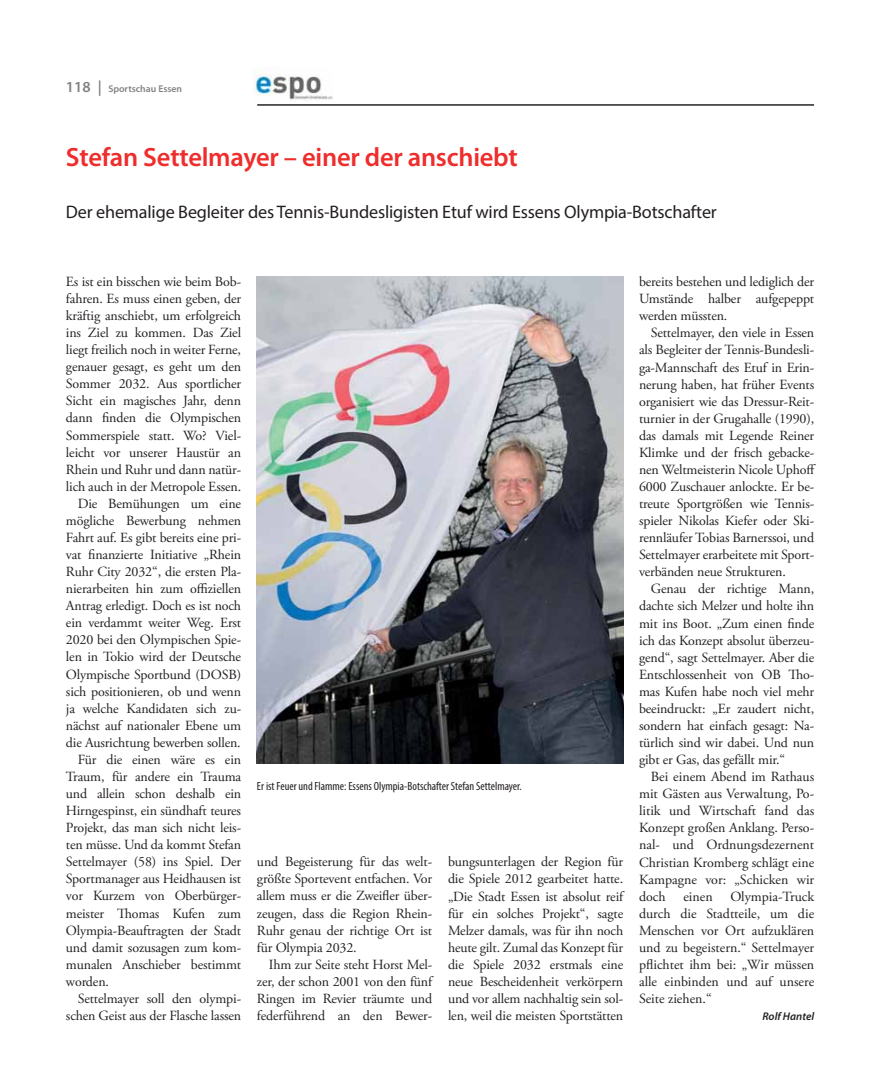
<style>
.page{position:relative;width:893px;height:1092px;background:#fff}
.page>*{position:absolute;margin:0;border:0;box-sizing:border-box;transform-origin:0 0}
.t1{font:600 26.5px "Myriad Pro";letter-spacing:-.01em;color:#ee2d2c}
.t2{font:18.12px "Myriad Pro";letter-spacing:-.01em;color:#231f20}
.t3{font:14px/17px "Adobe Garamond Pro";letter-spacing:-.01em;color:#231f20;text-align:justify}
.t4{font:condensed 11.88px "Myriad Pro";color:#231f20}
.t5{font:italic 600 11.12px "Myriad Pro";color:#231f20}
.t6{font:600 9.75px "Myriad Pro";color:#808285}
.s1{font-size:15.38px}
</style>
<div class="page">
<hr style="left:257px;top:104px;width:557px;height:2px;background:#231f20">
<img style="left:253px;top:67px;width:80px;height:33px">
<img style="left:257px;top:276px;width:366px;height:487px">
<p class="t6" style="left:66px;top:85px;width:118px"><span class="s1">118 |</span> Sportschau Essen</p>
<h1 class="t1" style="left:66px;top:147px;width:453px">Stefan Settelmayer – einer der anschiebt</h1>
<p class="t2" style="left:66px;top:205px;width:652px">Der ehemalige Begleiter des Tennis-Bundesligisten Etuf wird Essens Olympia-Botschafter</p>
<p class="t3" style="left:66px;top:274px;width:177px">Es ist ein bisschen wie beim Bob-</p>
<p class="t3" style="left:66px;top:291px;width:177px">fahren. Es muss einen geben, der</p>
<p class="t3" style="left:66px;top:308px;width:177px">kräftig anschiebt, um erfolgreich</p>
<p class="t3" style="left:66px;top:325px;width:177px">ins Ziel zu kommen. Das Ziel</p>
<p class="t3" style="left:66px;top:342px;width:177px">liegt freilich noch in weiter Ferne,</p>
<p class="t3" style="left:66px;top:359px;width:177px">genauer gesagt, es geht um den</p>
<p class="t3" style="left:66px;top:376px;width:177px">Sommer 2032. Aus sportlicher</p>
<p class="t3" style="left:66px;top:393px;width:177px">Sicht ein magisches Jahr, denn</p>
<p class="t3" style="left:66px;top:410px;width:177px">dann finden die Olympischen</p>
<p class="t3" style="left:66px;top:427px;width:177px">Sommerspiele statt. Wo? Viel-</p>
<p class="t3" style="left:66px;top:445px;width:177px">leicht vor unserer Haustür an</p>
<p class="t3" style="left:66px;top:462px;width:177px">Rhein und Ruhr und dann natür-</p>
<p class="t3" style="left:66px;top:479px;width:177px">lich auch in der Metropole Essen.</p>
<p class="t3" style="left:78px;top:496px;width:165px">Die Bemühungen um eine</p>
<p class="t3" style="left:66px;top:513px;width:177px">mögliche Bewerbung nehmen</p>
<p class="t3" style="left:66px;top:530px;width:177px">Fahrt auf. Es gibt bereits eine pri-</p>
<p class="t3" style="left:66px;top:547px;width:177px">vat finanzierte Initiative „Rhein</p>
<p class="t3" style="left:66px;top:564px;width:177px">Ruhr City 2032“, die ersten Pla-</p>
<p class="t3" style="left:66px;top:581px;width:177px">nierarbeiten hin zum offiziellen</p>
<p class="t3" style="left:66px;top:598px;width:177px">Antrag erledigt. Doch es ist noch</p>
<p class="t3" style="left:66px;top:615px;width:177px">ein verdammt weiter Weg. Erst</p>
<p class="t3" style="left:66px;top:632px;width:177px">2020 bei den Olympischen Spie-</p>
<p class="t3" style="left:66px;top:649px;width:177px">len in Tokio wird der Deutsche</p>
<p class="t3" style="left:66px;top:666px;width:177px">Olympische Sportbund (DOSB)</p>
<p class="t3" style="left:66px;top:683px;width:177px">sich positionieren, ob und wenn</p>
<p class="t3" style="left:66px;top:700px;width:177px">ja welche Kandidaten sich zu-</p>
<p class="t3" style="left:66px;top:717px;width:177px">nächst auf nationaler Ebene um</p>
<p class="t3" style="left:66px;top:734px;width:176px">die Ausrichtung bewerben sollen.</p>
<p class="t3" style="left:78px;top:752px;width:165px">Für die einen wäre es ein</p>
<p class="t3" style="left:66px;top:769px;width:177px">Traum, für andere ein Trauma</p>
<p class="t3" style="left:66px;top:786px;width:177px">und allein schon deshalb ein</p>
<p class="t3" style="left:66px;top:803px;width:177px">Hirngespinst, ein sündhaft teures</p>
<p class="t3" style="left:66px;top:820px;width:177px">Projekt, das man sich nicht leis-</p>
<p class="t3" style="left:66px;top:837px;width:177px">ten müsse. Und da kommt Stefan</p>
<p class="t3" style="left:66px;top:854px;width:177px">Settelmayer (58) ins Spiel. Der</p>
<p class="t3" style="left:66px;top:871px;width:177px">Sportmanager aus Heidhausen ist</p>
<p class="t3" style="left:66px;top:888px;width:177px">vor Kurzem von Oberbürger-</p>
<p class="t3" style="left:66px;top:905px;width:177px">meister Thomas Kufen zum</p>
<p class="t3" style="left:66px;top:922px;width:177px">Olympia-Beauftragten der Stadt</p>
<p class="t3" style="left:66px;top:939px;width:177px">und damit sozusagen zum kom-</p>
<p class="t3" style="left:66px;top:956px;width:177px">munalen Anschieber bestimmt</p>
<p class="t3" style="left:66px;top:973px;width:45px">worden.</p>
<p class="t3" style="left:78px;top:990px;width:165px">Settelmayer soll den olympi-</p>
<p class="t3" style="left:66px;top:1007px;width:177px">schen Geist aus der Flasche lassen</p>
<p class="t4" style="left:257px;top:781px;width:266px">Er ist Feuer und Flamme: Essens Olympia-Botschafter Stefan Settelmayer.</p>
<p class="t3" style="left:257px;top:854px;width:177px">und Begeisterung für das welt&shy;größte Sportevent entfachen. Vor allem muss er die Zweifler über&shy;zeugen, dass die Region Rhein-Ruhr genau der richtige Ort ist für Olympia 2032.</p>
<p class="t3" style="left:257px;top:956px;width:177px;text-indent:12px">Ihm zur Seite steht Horst Mel&shy;zer, der schon 2001 von den fünf Ringen im Revier träumte und federführend an den Bewer-</p>
<p class="t3" style="left:448px;top:854px;width:177px">bungsunterlagen der Region für die Spiele 2012 gearbeitet hatte. „Die Stadt Essen ist absolut reif für ein solches Projekt“, sagte Melzer damals, was für ihn noch heute gilt. Zumal das Konzept für die Spiele 2032 erstmals eine neue Bescheidenheit verkörpern und vor allem nachhaltig sein sol&shy;len, weil die meisten Sportstätten</p>
<p class="t3" style="left:639px;top:274px;width:177px">bereits bestehen und lediglich der Umstände halber aufgepeppt werden müssten.</p>
<p class="t3" style="left:639px;top:325px;width:178px;text-indent:12px">Settelmayer, den viele in Essen als Begleiter der Tennis-Bundesli&shy;ga-Mannschaft des Etuf in Erin&shy;nerung haben, hat früher Events organisiert wie das Dressur-Reit&shy;turnier in der Grugahalle (1990), das damals mit Legende Reiner Klimke und der frisch gebacke&shy;nen Weltmeisterin Nicole Uphoff 6000 Zuschauer anlockte. Er be&shy;treute Sportgrößen wie Tennis&shy;spieler Nikolas Kiefer oder Ski&shy;rennläufer Tobias Barnerssoi, und Settelmayer erarbeitete mit Sport&shy;verbänden neue Strukturen.</p>
<p class="t3" style="left:639px;top:581px;width:177px;text-indent:12px">Genau der richtige Mann, dachte sich Melzer und holte ihn mit ins Boot. „Zum einen finde ich das Konzept absolut überzeu&shy;gend“, sagt Settelmayer. Aber die Entschlossenheit von OB Tho&shy;mas Kufen habe noch viel mehr beeindruckt: „Er zaudert nicht, sondern hat einfach gesagt: Na&shy;türlich sind wir dabei. Und nun gibt er Gas, das gefällt mir.“</p>
<p class="t3" style="left:639px;top:769px;width:177px;text-indent:12px">Bei einem Abend im Rathaus mit Gästen aus Verwaltung, Po&shy;litik und Wirtschaft fand das Konzept großen Anklang. Perso&shy;nal- und Ordnungsdezernent Christian Kromberg schlägt eine Kampagne vor: „Schicken wir doch</p>
<p class="t3" style="left:639px;top:888px;width:177px;text-indent:91px">Olympia-Truck durch die Stadtteile, um die Menschen vor Ort aufzuklären und zu begeistern.“ Settelmayer pflichtet ihm bei: „Wir müssen alle einbinden und auf unsere Seite ziehen.“</p>
<p class="t5" style="left:762px;top:1011px;width:53px">Rolf Hantel</p>
<p class="t3" style="left:683px;top:888px;width:31px">einen</p>
</div>
